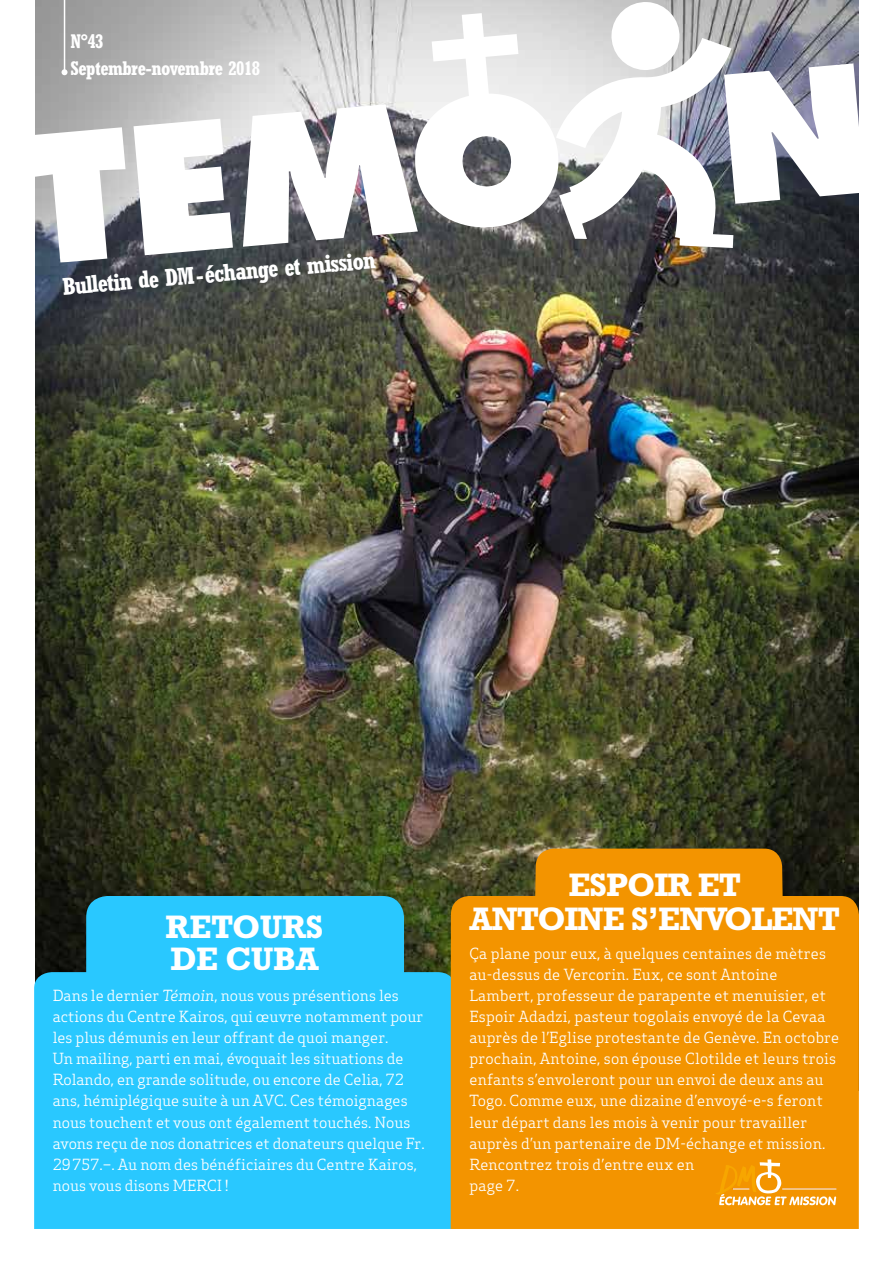
<style>
.page{position:relative;width:893px;height:1263px;background:#fff}
.page>*{position:absolute;margin:0;border:0;box-sizing:border-box;transform-origin:0 0}
.t1{font:700 33px/34.5px "Rockwell";letter-spacing:-.03em;color:#fff;text-align:center}
.t2{font:700 33px/31.5px "Rockwell";letter-spacing:-.01em;color:#fff}
.t3{font:700 condensed 24px "Rockwell";color:#fff}
.t4{font:700 condensed 19.5px/27px "Rockwell";letter-spacing:-.03em;color:#fff}
.t5{font:15px/21px "Apex Serif";color:#fff}
.s1{font-style:italic}
</style>
<div class="page">
<img style="left:35px;top:0;width:824px;height:972px">
<img style="left:240px;top:910px;width:206px;height:1px">
<svg style="left:35px;top:1px;width:824px;height:262px"></svg>
<div style="left:533px;top:848px;width:251px;height:48px;background:#f39400"></div>
<hr style="left:64px;top:0;width:1px;height:72px;background:#fff">
<svg style="left:62px;top:69px;width:6px;height:6px"></svg>
<div style="left:34px;top:972px;width:417px;height:257px;background:#29c8ff"></div>
<div style="left:451px;top:896px;width:408px;height:333px;background:#f39400"></div>
<div style="left:86px;top:896px;width:318px;height:168px;background:#29c8ff;border-radius:21px"></div>
<svg style="left:715px;top:1159px;width:121px;height:47px;background:#f4a629"></svg>
<h3 class="t4" style="left:71px;top:27px;width:191px">N°43<br>Septembre-novembre 2018</h3>
<h2 class="t3" style="left:61px;top:273px;width:316px;rotate:-5deg">Bulletin de DM-échange et mission</h2>
<h1 class="t2" style="left:166px;top:911px;width:159px">RETOURS<br>DE CUBA</h1>
<p class="t5" style="left:53px;top:985px;width:373px">Dans le dernier <span class="s1">Témoin</span>, nous vous présentions les actions du Centre Kairos, qui œuvre notamment pour les plus démunis en leur offrant de quoi manger.<br>Un mailing, parti en mai, évoquait les situations de Rolando, en grande solitude, ou encore de Celia, 72 ans, hémiplégique suite à un AVC. Ces témoignages nous touchent et vous ont également touchés. Nous avons reçu de nos donatrices et donateurs quelque Fr.<br>29757.–. Au nom des bénéficiaires du Centre Kairos, nous vous disons MERCI !</p>
<h1 class="t1" style="left:470px;top:867px;width:372px">ESPOIR ET<br>ANTOINE S’ENVOLENT</h1>
<p class="t5" style="left:469px;top:943px;width:371px">Ça plane pour eux, à quelques centaines de mètres au-dessus de Vercorin. Eux, ce sont Antoine Lambert, professeur de parapente et menuisier, et Espoir Adadzi, pasteur togolais envoyé de la Cevaa auprès de l’Eglise protestante de Genève. En octobre prochain, Antoine, son épouse Clotilde et leurs trois enfants s’envoleront pour un envoi de deux ans au Togo. Comme eux, une dizaine d’envoyé-e-s feront leur départ dans les mois à venir pour travailler auprès d’un partenaire de DM-échange et mission.<br>Rencontrez trois d’entre eux en<br>page 7.</p>
</div>
